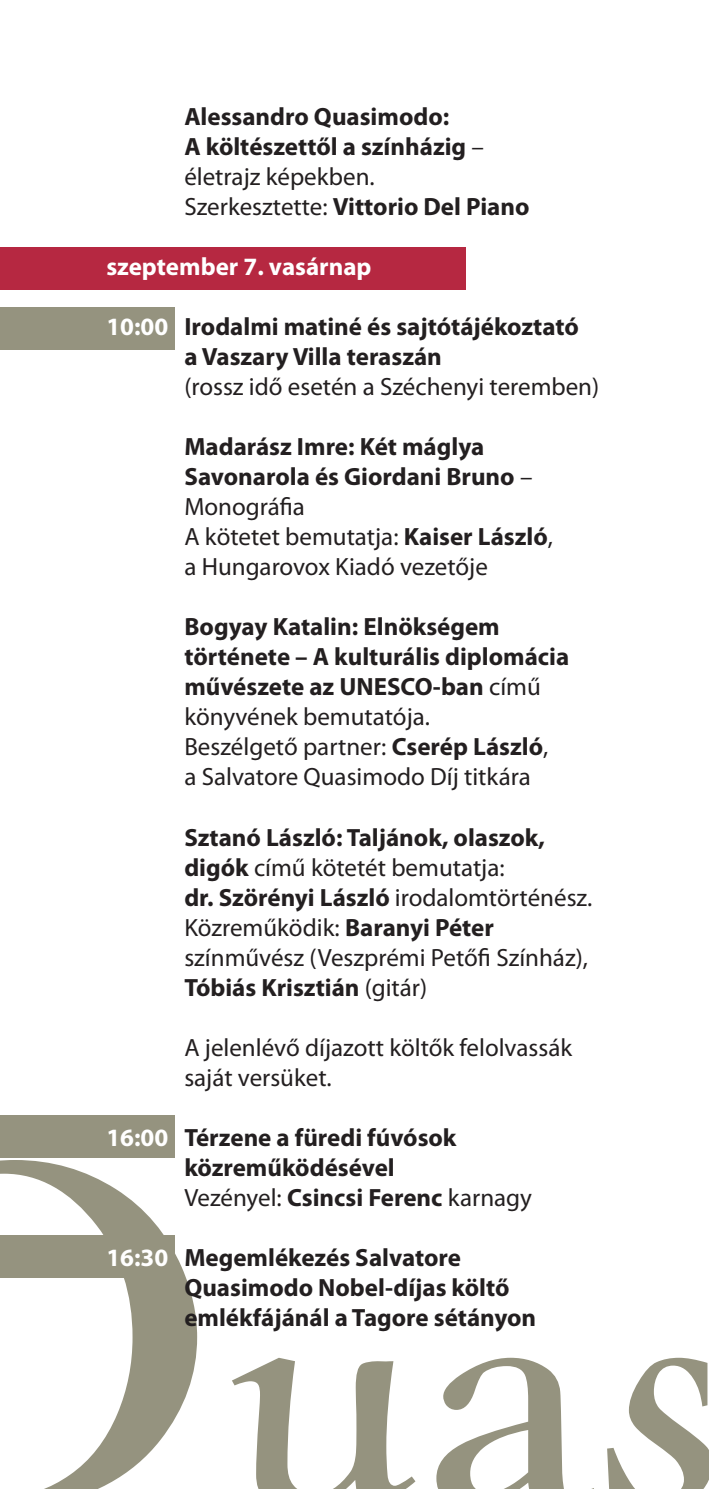
<style>
.page{position:relative;width:709px;height:1489px;background:#fff}
.page>*{position:absolute;margin:0;border:0;box-sizing:border-box;transform-origin:0 0}
.t1{font:501px "Nicolas Coc TEE";color:#95937f}
.t2{font:700 25px/30px "Myriad Pro";color:#231f20}
.t3{font:25px/30px "Myriad Pro";color:#231f20}
.t4{font:700 25px "Myriad Pro";color:#fff}
.s1{font-weight:400}
.s2{color:#fff}
.s3{font-weight:700}
</style>
<div class="page">
<div style="left:0;top:307px;width:174px;height:43px;background:#95937f"></div>
<div style="left:0;top:247px;width:465px;height:42px;background:#b62841"></div>
<div style="left:0;top:1115px;width:174px;height:42px;background:#95937f"></div>
<div style="left:0;top:1235px;width:174px;height:42px;background:#95937f"></div>
<p class="t2" style="left:184px;top:101px;width:347px">Alessandro Quasimodo:<br>A költészettől a színházig <span class="s1">– életrajz képekben.<br>Szerkesztette:</span> Vittorio Del Piano</p>
<p class="t4" style="left:106px;top:250px;width:267px">szeptember 7. vasárnap</p>
<p class="t2" style="left:184px;top:311px;width:396px;text-indent:-78px"><span class="s2">10:00</span> Irodalmi matiné és sajtótájékoztató a Vaszary Villa teraszán</p>
<p class="t3" style="left:184px;top:371px;width:416px">(rossz idő esetén a Széchenyi teremben)</p>
<p class="t2" style="left:184px;top:431px;width:370px">Madarász Imre: Két máglya<br>Savonarola és Giordani Bruno <span class="s1">–<br>Monográfia<br>A kötetet bemutatja:</span> Kaiser László<span class="s1">, a Hungarovox Kiadó vezetője</span></p>
<p class="t2" style="left:184px;top:611px;width:386px">Bogyay Katalin: Elnökségem története – A kulturális diplomácia művészete az UNESCO-ban <span class="s1">című könyvének bemutatója.<br>Beszélgető partner:</span> Cserép László<span class="s1">,<br>a Salvatore Quasimodo Díj titkára</span></p>
<p class="t3" style="left:184px;top:821px;width:409px"><span class="s3">Sztanó László: Taljánok, olaszok, digók</span> című kötetét bemutatja:<br><span class="s3">dr. Szörényi László</span> irodalomtörténész.<br>Közreműködik: <span class="s3">Baranyi Péter </span>színművész (Veszprémi Petőfi Színház), <span class="s3">Tóbiás Krisztián</span> (gitár)</p>
<p class="t3" style="left:184px;top:1031px;width:389px">A jelenlévő díjazott költők felolvassák saját versüket.</p>
<p class="t2" style="left:184px;top:1121px;width:349px;text-indent:-78px"><span class="s2">16:00</span> Térzene a füredi fúvósok közreműködésével<br><span class="s1">Vezényel:</span> Csincsi Ferenc <span class="s1">karnagy</span></p>
<p class="t2" style="left:184px;top:1241px;width:353px;text-indent:-78px"><span class="s2">16:30</span> Megemlékezés Salvatore<br>Quasimodo Nobel-díjas költő emlékfájánál a Tagore sétányon</p>
<h1 class="t1" style="left:-199px;top:1071px;width:931px">Quas</h1>
</div>
